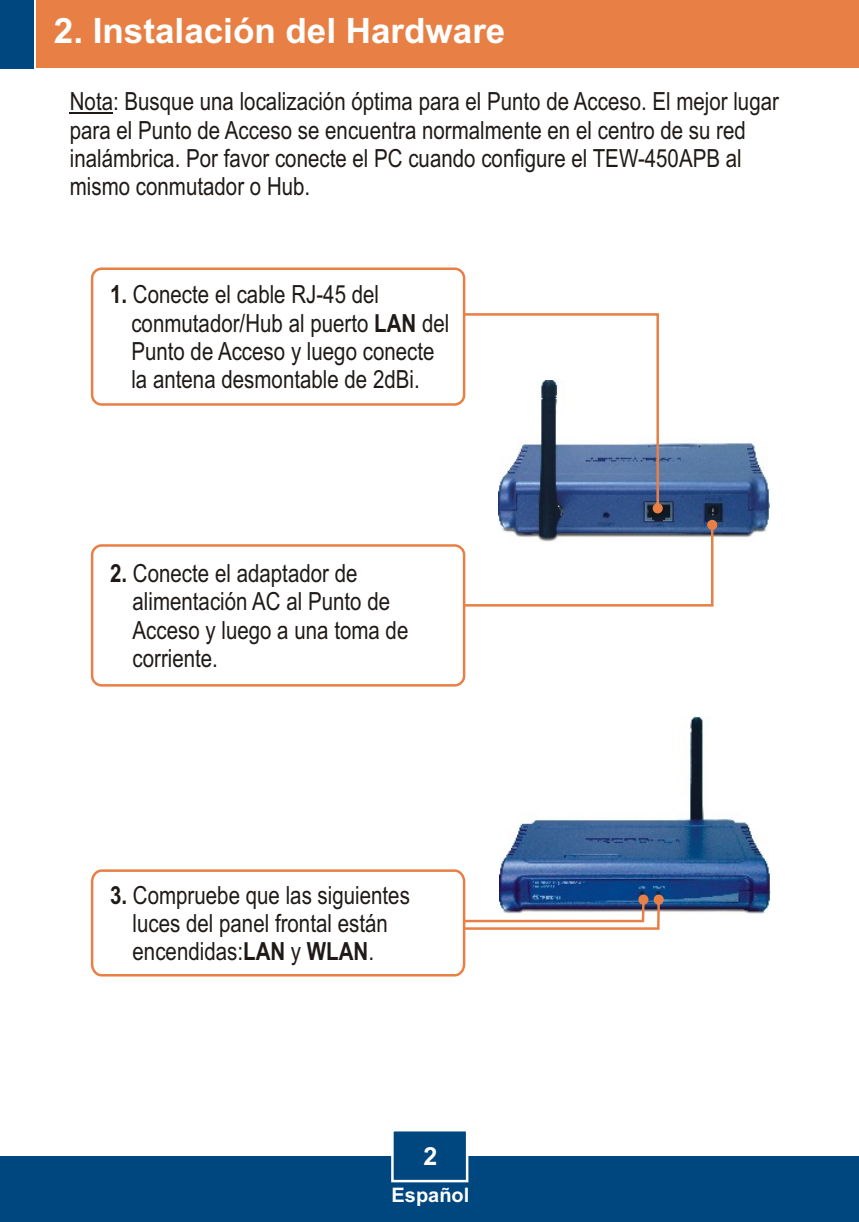
<style>
.page{position:relative;width:859px;height:1222px;background:#fff}
.page>*{position:absolute;margin:0;border:0;box-sizing:border-box;transform-origin:0 0}
.t1{font:700 35px "Arial";color:#fff}
.t2{font:25px/28.2px "Arial Narrow";color:#1f1a17}
.t3{font:700 25px "Arial";color:#fff}
.t4{font:700 20px "Arial";color:#fff}
.s1{font-weight:700}
</style>
<div class="page">
<div style="left:0;top:1155px;width:859px;height:66px;background:#004780"></div>
<div style="left:37px;top:0;width:822px;height:68px;background:#e88045"></div>
<div style="left:0;top:0;width:34px;height:68px;background:#004780"></div>
<svg style="left:390px;top:1131px;width:79px;height:52px"></svg>
<hr style="left:70px;top:113px;width:43px;height:1px;background:#1f1a17">
<img style="left:499px;top:442px;width:270px;height:95px">
<svg style="left:430px;top:313px;width:232px;height:200px"></svg>
<svg style="left:465px;top:520px;width:252px;height:86px"></svg>
<div style="left:91px;top:267px;width:374px;height:138px;background:#fff;border:3px solid #e88045;border-radius:9px"></div>
<div style="left:91px;top:544px;width:374px;height:142px;background:#fff;border:3px solid #e88045;border-radius:9px"></div>
<img style="left:500px;top:716px;width:270px;height:198px">
<svg style="left:90px;top:868px;width:573px;height:109px"></svg>
<h1 class="t1" style="left:54px;top:18px;width:453px">2. Instalación del Hardware</h1>
<p class="t2" style="left:70px;top:90px;width:710px">Nota: Busque una localización óptima para el Punto de Acceso. El mejor lugar para el Punto de Acceso se encuentra normalmente en el centro de su red inalámbrica. Por favor conecte el PC cuando configure el TEW-450APB al mismo conmutador o Hub.</p>
<p class="t2" style="left:131px;top:282px;width:319px;text-indent:-21px"><span class="s1">1.</span> Conecte el cable RJ-45 del conmutador/Hub al puerto <span class="s1">LAN</span> del<br>Punto de Acceso y luego conecte la antena desmontable de 2dBi.</p>
<p class="t2" style="left:132px;top:561px;width:277px;text-indent:-22px"><span class="s1">2.</span> Conecte el adaptador de alimentación AC al Punto de<br>Acceso y luego a una toma de corriente.</p>
<p class="t2" style="left:110px;top:882px;width:301px;text-align:center"><span class="s1">3.</span> Compruebe que las siguientes luces del panel frontal están encendidas:<span class="s1">LAN</span> y <span class="s1">WLAN</span>.</p>
<p class="t3" style="left:423px;top:1146px;width:15px">2</p>
<p class="t4" style="left:391px;top:1187px;width:79px">Español</p>
</div>
